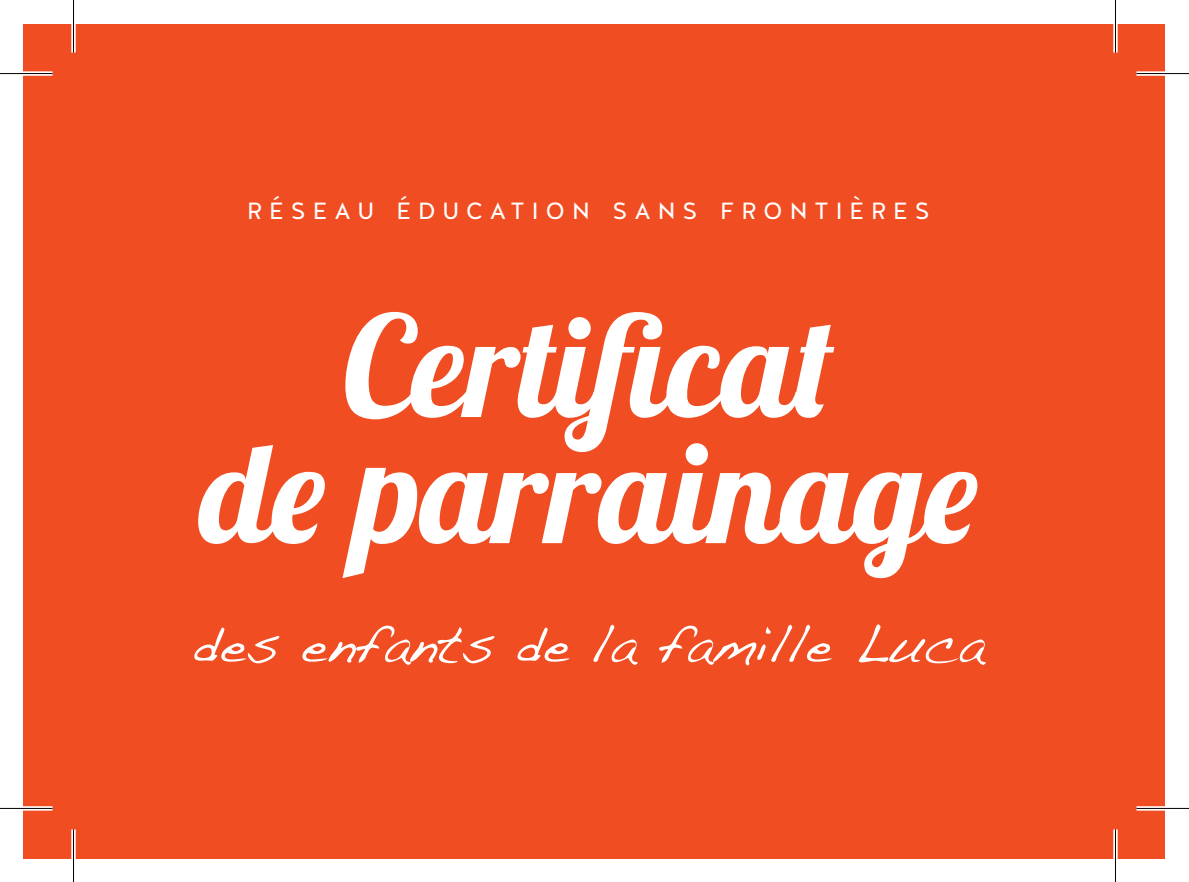
<style>
.page{position:relative;width:1189px;height:882px;background:#fff}
.page>*{position:absolute;margin:0;border:0;box-sizing:border-box;transform-origin:0 0}
.t1{font:140px/126px "Lobster";color:#fff;text-align:center}
.t2{font:53.2px "Handwriting Dakota";color:#fff}
.t3{font:28px "Halis GR S Book";letter-spacing:.25em;color:#fff}
</style>
<div class="page">
<div style="left:24px;top:24px;width:1141px;height:833px;background:#f04d22"></div>
<div style="left:0;top:71px;width:52px;height:5px;background:#f6f6f6"></div>
<div style="left:1136px;top:71px;width:53px;height:5px;background:#f6f6f6"></div>
<svg style="left:0;top:805px;width:52px;height:5px"></svg>
<svg style="left:1136px;top:806px;width:53px;height:4px"></svg>
<div style="left:71px;top:0;width:5px;height:53px;background:#fff"></div>
<div style="left:71px;top:829px;width:5px;height:52px;background:#fff"></div>
<svg style="left:1113px;top:24px;width:4px;height:29px"></svg>
<svg style="left:1113px;top:829px;width:4px;height:30px"></svg>
<hr style="left:0;top:73px;width:52px;height:1px;background:#000">
<hr style="left:1136px;top:73px;width:53px;height:1px;background:#000">
<hr style="left:0;top:807px;width:52px;height:1px;background:#000">
<hr style="left:1136px;top:807px;width:53px;height:1px;background:#000">
<hr style="left:73px;top:0;width:1px;height:53px;background:#000">
<hr style="left:73px;top:829px;width:1px;height:52px;background:#000">
<hr style="left:1115px;top:0;width:1px;height:53px;background:#000">
<hr style="left:1115px;top:829px;width:1px;height:52px;background:#000">
<p class="t3" style="left:247px;top:191px;width:684px">RÉSEAU ÉDUCATION SANS FRONTIÈRES</p>
<h1 class="t1" style="left:200px;top:301px;width:780px">Certificat<br>de parrainage</h1>
<h2 class="t2" style="left:193px;top:612px;width:792px">des enfants de la famille Luca</h2>
</div>
